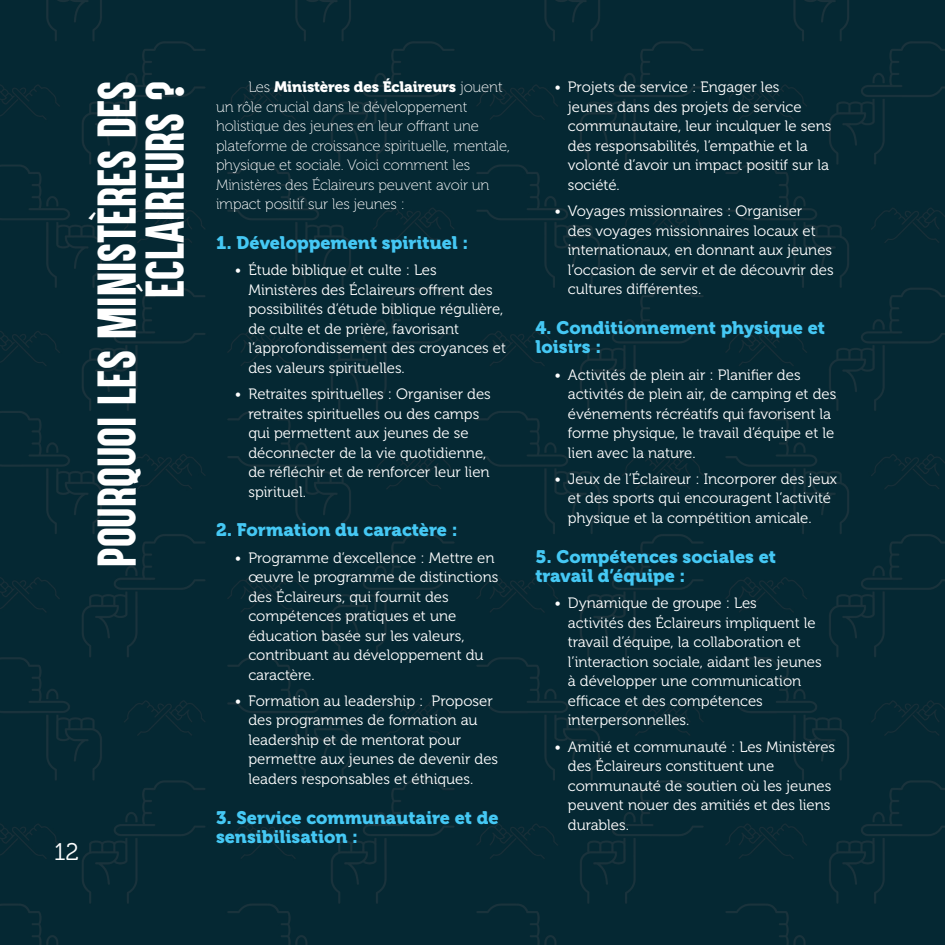
<style>
.page{position:relative;width:945px;height:945px;background:#052833}
.page>*{position:absolute;margin:0;border:0;box-sizing:border-box;transform-origin:0 0}
.t1{font:45px/48px "Aku&Kamu";color:#fff;text-align:right}
.t2{font:24px "Museo 300";color:#fff}
.Subtítulo_1{font:18px/19.5px "Museo 900";color:#45c8f4}
.Columna{font:15px/19.5px "Museo 300";color:#fff}
.Cuerpo{font:15px/19.5px "Museo 100";letter-spacing:-.01em;color:#fff}
.s1{font-family:"Museo 900"}
</style>
<div class="page">
<p class="t1" style="left:93px;top:567px;width:488px;rotate:-90deg">Pourquoi les Ministères des<br>Éclaireurs ?</p>
<p class="t2" style="left:54px;top:839px;width:26px">12</p>
<h2 class="t2" style="left:54px;top:842px;width:26px">12</h2>
<p class="Cuerpo" style="left:216px;top:78px;width:296px;text-indent:32px">Les <span class="s1">Ministères des Éclaireurs</span> jouent un rôle crucial dans le développement holistique des jeunes en leur offrant une plateforme de croissance spirituelle, mentale, physique et sociale. Voici comment les Ministères des Éclaireurs peuvent avoir un impact positif sur les jeunes :</p>
<p class="Subtítulo_1" style="left:216px;top:233px;width:254px">1. Développement spirituel :</p>
<p class="Columna" style="left:248px;top:261px;width:259px;text-indent:-14px">• Étude biblique et culte : Les Ministères des Éclaireurs offrent des possibilités d’étude biblique régulière, de culte et de prière, favorisant l’approfondissement des croyances et des valeurs spirituelles.</p>
<p class="Columna" style="left:248px;top:384px;width:244px;text-indent:-14px">• Retraites spirituelles : Organiser des retraites spirituelles ou des camps qui permettent aux jeunes de se déconnecter de la vie quotidienne, de réfléchir et de renforcer leur lien spirituel.</p>
<p class="Subtítulo_1" style="left:216px;top:520px;width:243px">2. Formation du caractère :</p>
<p class="Columna" style="left:248px;top:548px;width:252px;text-indent:-14px">• Programme d’excellence : Mettre en œuvre le programme de distinctions des Éclaireurs, qui fournit des compétences pratiques et une éducation basée sur les valeurs, contribuant au développement du caractère.</p>
<p class="Columna" style="left:248px;top:691px;width:251px;text-indent:-14px">• Formation au leadership : Proposer des programmes de formation au leadership et de mentorat pour permettre aux jeunes de devenir des leaders responsables et éthiques.</p>
<p class="Subtítulo_1" style="left:216px;top:808px;width:284px">3. Service communautaire et de sensibilisation :</p>
<p class="Columna" style="left:568px;top:78px;width:265px;text-indent:-14px">• Projets de service : Engager les<br>jeunes dans des projets de service communautaire, leur inculquer le sens des responsabilités, l’empathie et la volonté d’avoir un impact positif sur la société.</p>
<p class="Columna" style="left:568px;top:201px;width:267px;text-indent:-14px">• Voyages missionnaires : Organiser<br>des voyages missionnaires locaux et internationaux, en donnant aux jeunes l’occasion de servir et de découvrir des cultures différentes.</p>
<p class="Subtítulo_1" style="left:536px;top:318px;width:291px">4. Conditionnement physique et loisirs :</p>
<p class="Columna" style="left:568px;top:365px;width:270px;text-indent:-14px">• Activités de plein air : Planifier des activités de plein air, de camping et des événements récréatifs qui favorisent la forme physique, le travail d’équipe et le lien avec la nature.</p>
<p class="Columna" style="left:568px;top:469px;width:271px;text-indent:-14px">• Jeux de l’Éclaireur : Incorporer des jeux et des sports qui encouragent l’activité physique et la compétition amicale.</p>
<p class="Subtítulo_1" style="left:536px;top:547px;width:242px">5. Compétences sociales et travail d’équipe :</p>
<p class="Columna" style="left:568px;top:594px;width:255px;text-indent:-14px">• Dynamique de groupe : Les<br>activités des Éclaireurs impliquent le travail d’équipe, la collaboration et l’interaction sociale, aidant les jeunes à développer une communication efficace et des compétences interpersonnelles.</p>
<p class="Columna" style="left:568px;top:737px;width:269px;text-indent:-14px">• Amitié et communauté : Les Ministères des Éclaireurs constituent une communauté de soutien où les jeunes peuvent nouer des amitiés et des liens durables.</p>
</div>
